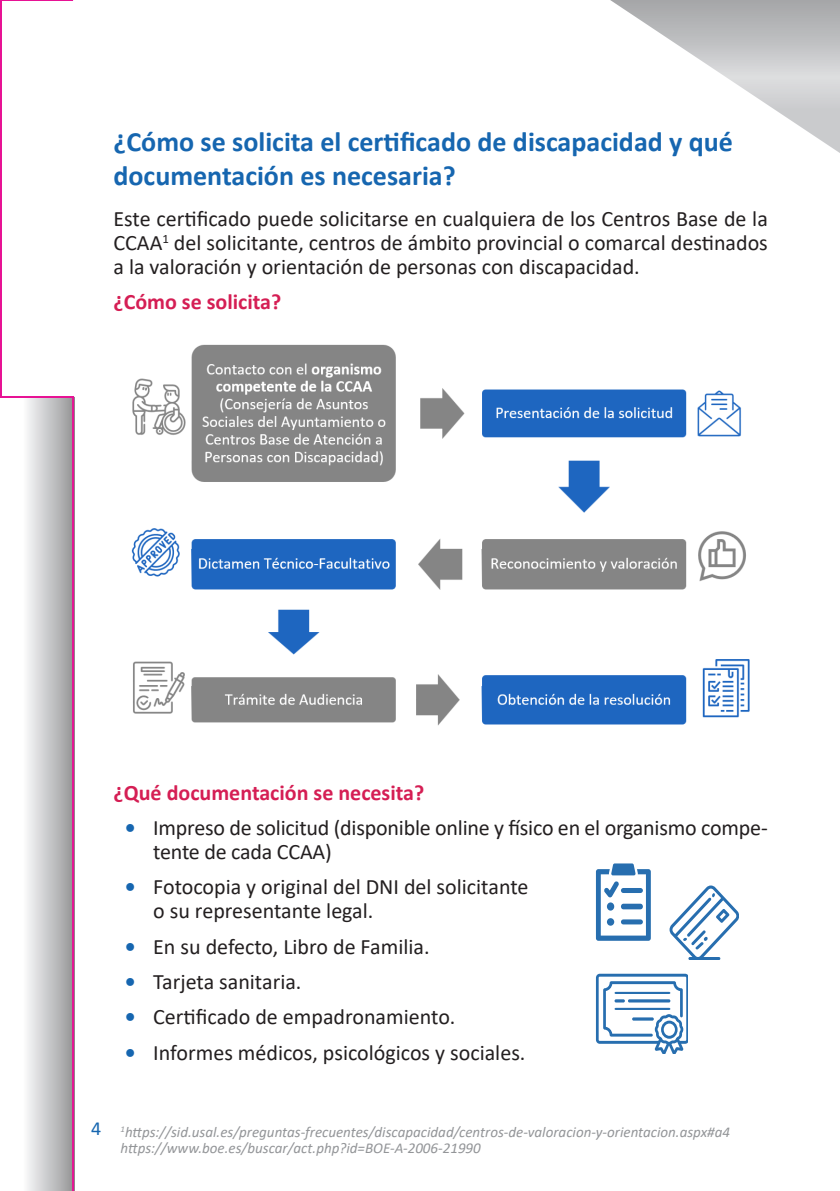
<style>
.page{position:relative;width:840px;height:1191px;background:#fff}
.page>*{position:absolute;margin:0;border:0;box-sizing:border-box;transform-origin:0 0}
.TITULO_2{font:700 28px/33.6px "Calibri";color:#1666b0}
.CUERPO_TEXTO{font:22px/24px "Calibri";color:#231f20}
.CUERPO_TEXTO-2{font:700 22px "Calibri";color:#d51e54}
.t1{font:20px "Calibri";color:#1666b0}
.PIE_PAG{font:italic 15px "Calibri";color:#939598}
.s1{font-weight:700;color:#1666b0}
</style>
<div class="page">
<svg style="left:0;top:0;width:75px;height:1191px"></svg>
<svg style="left:610px;top:0;width:229px;height:152px"></svg>
<img style="left:131px;top:344px;width:619px;height:382px">
<svg style="left:595px;top:863px;width:55px;height:77px"></svg>
<svg style="left:669px;top:885px;width:69px;height:74px"></svg>
<svg style="left:595px;top:973px;width:92px;height:80px"></svg>
<p class="TITULO_2" style="left:113px;top:125px;width:620px">¿Cómo se solicita el certificado de discapacidad y qué documentación es necesaria?</p>
<p class="CUERPO_TEXTO" style="left:113px;top:206px;width:655px;text-align:justify">Este certificado puede solicitarse en cualquiera de los Centros Base de la CCAA<sup>1</sup> del solicitante, centros de ámbito provincial o comarcal destinados a la valoración y orientación de personas con discapacidad.</p>
<p class="CUERPO_TEXTO-2" style="left:113px;top:286px;width:169px">¿Cómo se solicita?</p>
<p class="CUERPO_TEXTO-2" style="left:113px;top:776px;width:312px">¿Qué documentación se necesita?</p>
<p class="CUERPO_TEXTO" style="left:153px;top:815px;width:615px;text-indent:-28px"><span class="s1">•</span> Impreso de solicitud (disponible online y físico en el organismo compe&shy;tente de cada CCAA)</p>
<p class="CUERPO_TEXTO" style="left:153px;top:874px;width:376px;text-indent:-28px"><span class="s1">•</span> Fotocopia y original del DNI del solicitante o su representante legal.</p>
<p class="CUERPO_TEXTO" style="left:125px;top:934px;width:306px"><span class="s1">•</span> En su defecto, Libro de Familia.</p>
<p class="CUERPO_TEXTO" style="left:125px;top:969px;width:178px"><span class="s1">•</span> Tarjeta sanitaria.</p>
<p class="CUERPO_TEXTO" style="left:125px;top:1004px;width:332px"><span class="s1">•</span> Certificado de empadronamiento.</p>
<p class="CUERPO_TEXTO" style="left:125px;top:1040px;width:402px"><span class="s1">•</span> Informes médicos, psicológicos y sociales.</p>
<p class="t1" style="left:91px;top:1114px;width:12px">4</p>
<p class="PIE_PAG" style="left:120px;top:1121px;width:610px"><sup>1</sup>https://sid.usal.es/preguntas-frecuentes/discapacidad/centros-de-valoracion-y-orientacion.aspx#a4</p>
<p class="PIE_PAG" style="left:120px;top:1137px;width:361px">https://www.boe.es/buscar/act.php?id=BOE-A-2006-21990</p>
</div>
